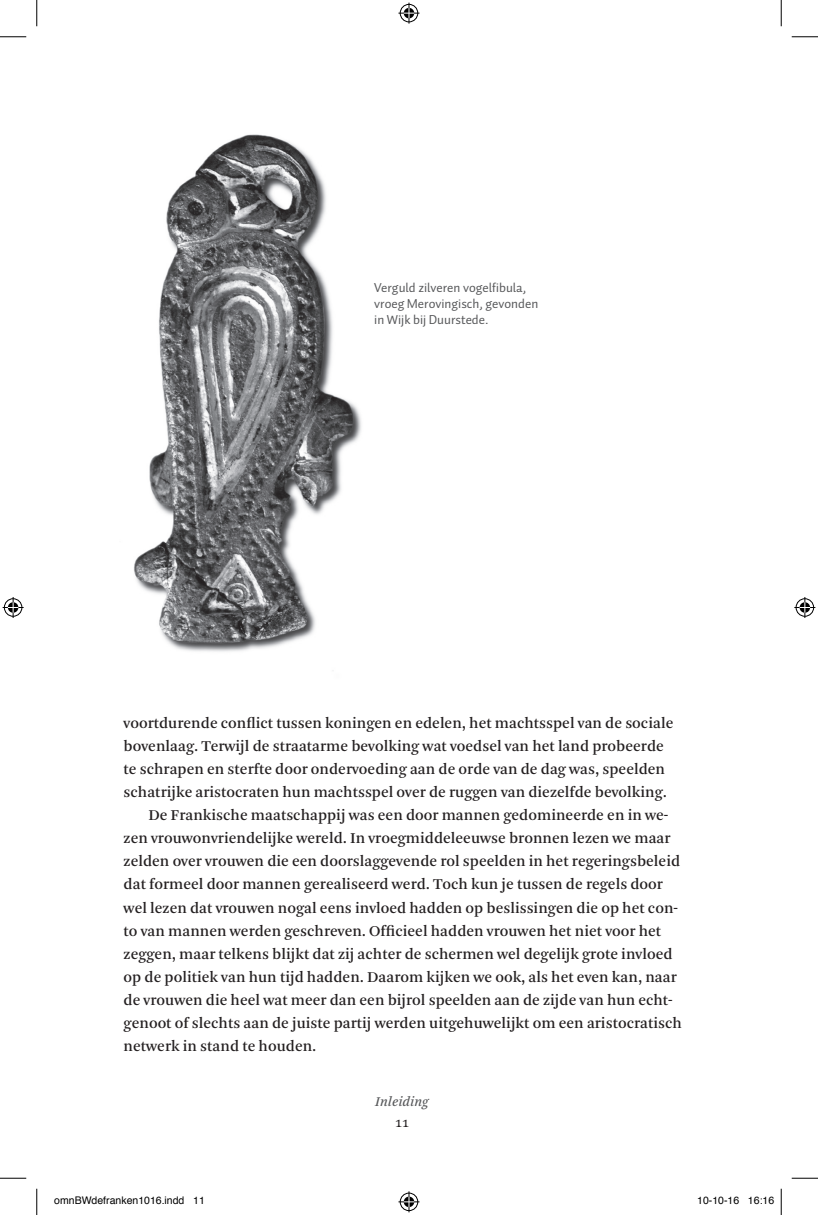
<style>
.page{position:relative;width:818px;height:1215px;background:#fff}
.page>*{position:absolute;margin:0;border:0;box-sizing:border-box;transform-origin:0 0}
.t1{font:15.75px "Arnhem";color:#231f20}
.t2{font:italic 14px "Arnhem";color:#57585a}
.t3{font:14px "Quadraat Small Caps";color:#231f20}
.t4{font:13.12px/15.8px "Auto 1";color:#57585a}
.t5{font:10.5px "Helvetica";color:#000}
</style>
<div class="page">
<img style="left:134px;top:134px;width:227px;height:518px">
<svg style="left:0;top:36px;width:26px;height:1px"></svg>
<svg style="left:791px;top:36px;width:27px;height:1px"></svg>
<svg style="left:0;top:1177px;width:26px;height:1px"></svg>
<svg style="left:791px;top:1177px;width:27px;height:1px"></svg>
<svg style="left:36px;top:0;width:1px;height:26px"></svg>
<svg style="left:36px;top:1188px;width:1px;height:26px"></svg>
<svg style="left:781px;top:0;width:1px;height:26px"></svg>
<svg style="left:781px;top:1188px;width:1px;height:26px"></svg>
<svg style="left:398px;top:3px;width:21px;height:21px"></svg>
<svg style="left:398px;top:1191px;width:21px;height:21px"></svg>
<svg style="left:3px;top:597px;width:21px;height:21px"></svg>
<svg style="left:794px;top:597px;width:21px;height:21px"></svg>
<p class="t4" style="left:374px;top:280px;width:165px">Verguld zilveren vogelfibula, vroeg Merovingisch, gevonden in Wijk bij Duurstede.</p>
<p class="t1" style="left:124px;top:714px;width:551px">voortdurende conflict tussen koningen en edelen, het machtsspel van de sociale</p>
<p class="t1" style="left:124px;top:737px;width:542px">bovenlaag. Terwijl de straatarme bevolking wat voedsel van het land probeerde</p>
<p class="t1" style="left:124px;top:760px;width:543px">te schrapen en sterfte door ondervoeding aan de orde van de dag was, speelden</p>
<p class="t1" style="left:124px;top:783px;width:545px">schatrijke aristocraten hun machtsspel over de ruggen van diezelfde bevolking.</p>
<p class="t1" style="left:148px;top:806px;width:521px">De Frankische maatschappij was een door mannen gedomineerde en in we-</p>
<p class="t1" style="left:124px;top:829px;width:548px">zen vrouwonvriendelijke wereld. In vroegmiddeleeuwse bronnen lezen we maar</p>
<p class="t1" style="left:124px;top:853px;width:558px">zelden over vrouwen die een doorslaggevende rol speelden in het regeringsbeleid</p>
<p class="t1" style="left:124px;top:876px;width:541px">dat formeel door mannen gerealiseerd werd. Toch kun je tussen de regels door</p>
<p class="t1" style="left:124px;top:899px;width:556px">wel lezen dat vrouwen nogal eens invloed hadden op beslissingen die op het con-</p>
<p class="t1" style="left:124px;top:922px;width:539px">to van mannen werden geschreven. Officieel hadden vrouwen het niet voor het</p>
<p class="t1" style="left:124px;top:945px;width:550px">zeggen, maar telkens blijkt dat zij achter de schermen wel degelijk grote invloed</p>
<p class="t1" style="left:124px;top:968px;width:554px">op de politiek van hun tijd hadden. Daarom kijken we ook, als het even kan, naar</p>
<p class="t1" style="left:124px;top:991px;width:550px">de vrouwen die heel wat meer dan een bijrol speelden aan de zijde van hun echt-</p>
<p class="t1" style="left:124px;top:1014px;width:560px">genoot of slechts aan de juiste partij werden uitgehuwelijkt om een aristocratisch</p>
<p class="t1" style="left:124px;top:1037px;width:194px">netwerk in stand te houden.</p>
<p class="t2" style="left:375px;top:1094px;width:55px">Inleiding</p>
<p class="t3" style="left:395px;top:1115px;width:16px">11</p>
<p class="t5" style="left:54px;top:1192px;width:152px">omnBWdefranken1016.indd 11</p>
<p class="t5" style="left:697px;top:1192px;width:79px">10-10-16 16:16</p>
</div>
